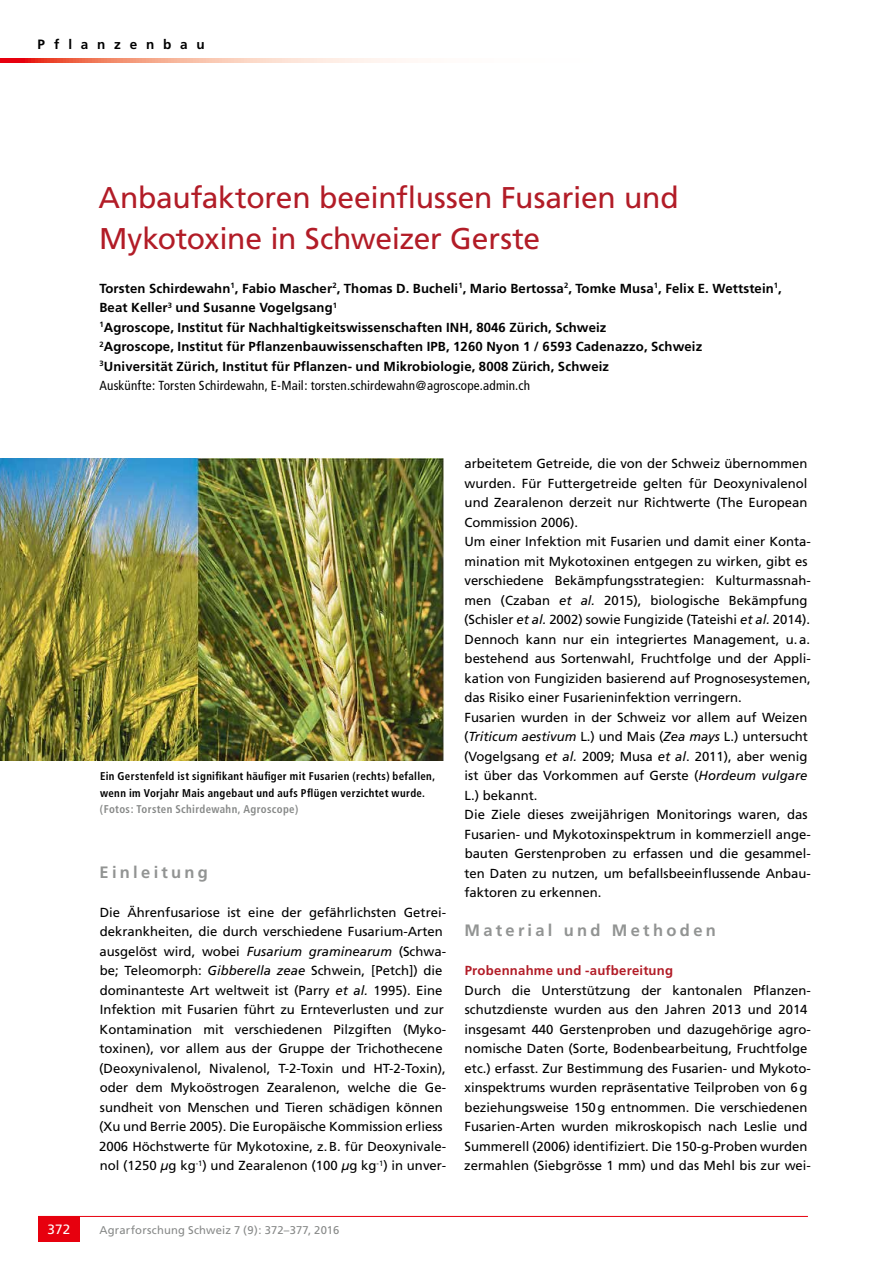
<style>
.page{position:relative;width:893px;height:1263px;background:#fff}
.page>*{position:absolute;margin:0;border:0;box-sizing:border-box;transform-origin:0 0}
.t1{font:30px/40.5px "Frutiger";letter-spacing:-.01em;color:#b21c27}
.t2{font:700 16.5px "Frutiger";letter-spacing:.2em;color:#929493}
.t3{font:700 13.5px "Frutiger";letter-spacing:.65em;color:#000}
.t4{font:13.5px "Frutiger";color:#fff}
.t5{font:13.2px/19.5px "Frutiger";color:#000}
.t6{font:700 13.2px/19.5px "Frutiger";letter-spacing:.01em;color:#000}
.t7{font:700 13.2px "Frutiger";letter-spacing:.015em;color:#b21c27}
.t8{font:700 condensed 11.25px/16.5px "Frutiger";letter-spacing:.03em;color:#000}
.t9{font:11.25px "Frutiger";letter-spacing:.015em;color:#878988}
.t10{font:700 condensed 11.25px "Frutiger";letter-spacing:.03em;color:#878988}
.s1{font-weight:400;font-stretch:condensed}
.s2{font-style:italic}
</style>
<div class="page">
<hr style="left:38px;top:1216px;width:770px;height:1px;background:#e7000e">
<div style="left:38px;top:1216px;width:42px;height:26px;background:#e7000e"></div>
<svg style="left:0;top:58px;width:409px;height:5px;background:#f6ab9a"></svg>
<img style="left:0;top:458px;width:443px;height:302px">
<p class="t3" style="left:38px;top:36px;width:169px">Pflanzenbau</p>
<h1 class="t1" style="left:98px;top:177px;width:582px">Anbaufaktoren beeinflussen Fusarien und<br>Mykotoxine in Schweizer Gerste</h1>
<p class="t6" style="left:99px;top:278px;width:684px">Torsten Schirdewahn<sup>1</sup>, Fabio Mascher<sup>2</sup>, Thomas D. Bucheli<sup>1</sup>, Mario Bertossa<sup>2</sup>, Tomke Musa<sup>1</sup>, Felix E. Wettstein<sup>1</sup>, Beat Keller<sup>3</sup> und Susanne Vogelgsang<sup>1<br>1</sup>Agroscope, Institut für Nachhaltigkeitswissenschaften INH, 8046 Zürich, Schweiz<br><sup>2</sup>Agroscope, Institut für Pflanzenbauwissenschaften IPB, 1260 Nyon 1 / 6593 Cadenazzo, Schweiz<br><sup>3</sup>Universität Zürich, Institut für Pflanzen- und Mikrobiologie, 8008 Zürich, Schweiz<br><span class="s1">Auskünfte: Torsten Schirdewahn, E-Mail: torsten.schirdewahn@agroscope.admin.ch</span></p>
<p class="t8" style="left:100px;top:768px;width:337px">Ein Gerstenfeld ist signifikant häufiger mit Fusarien (rechts) befallen, wenn im Vorjahr Mais angebaut und aufs Pflügen verzichtet wurde.</p>
<p class="t10" style="left:100px;top:802px;width:200px">(Fotos: Torsten Schirdewahn, Agroscope)</p>
<p class="t2" style="left:100px;top:862px;width:110px">Einleitung</p>
<p class="t5" style="left:99px;top:902px;width:348px">Die Ährenfusariose ist eine der gefährlichsten Getrei&shy;dekrankheiten, die durch verschiedene Fusarium-Arten ausgelöst wird, wobei <span class="s2">Fusarium graminearum</span> (Schwa&shy;be; Teleomorph: <span class="s2">Gibberella zeae</span> Schwein, [Petch]) die dominanteste Art weltweit ist (Parry <span class="s2">et al.</span> 1995). Eine Infektion mit Fusarien führt zu Ernteverlusten und zur Kontamination mit verschiedenen Pilzgiften (Myko&shy;toxinen), vor allem aus der Gruppe der Trichothecene (Deoxynivalenol, Nivalenol, T-2-Toxin und HT-2-Toxin), oder dem Mykoöstrogen Zearalenon, welche die Ge&shy;sundheit von Menschen und Tieren schädigen können (Xu und Berrie 2005). Die Europäische Kommission erliess 2006 Höchstwerte für Mykotoxine, z.B. für Deoxynivale&shy;nol (1250 <span class="s2">µ</span>g kg<sup>-1</sup>) und Zearalenon (100 <span class="s2">µ</span>g kg<sup>-1</sup>) in unver-</p>
<p class="t5" style="left:464px;top:454px;width:348px">arbeitetem Getreide, die von der Schweiz übernommen wurden. Für Futtergetreide gelten für Deoxynivalenol und Zearalenon derzeit nur Richtwerte (The European Commission 2006).<br>Um einer Infektion mit Fusarien und damit einer Konta&shy;mination mit Mykotoxinen entgegen zu wirken, gibt es verschiedene Bekämpfungsstrategien: Kulturmassnah&shy;men (Czaban <span class="s2">et al.</span> 2015), biologische Bekämpfung (Schisler <span class="s2">et al.</span> 2002) sowie Fungizide (Tateishi <span class="s2">et al.</span> 2014).<br>Dennoch kann nur ein integriertes Management, u.a. bestehend aus Sortenwahl, Fruchtfolge und der Appli&shy;kation von Fungiziden basierend auf Prognosesystemen, das Risiko einer Fusarieninfektion verringern.<br>Fusarien wurden in der Schweiz vor allem auf Weizen (<span class="s2">Triticum aestivum</span> L.) und Mais (<span class="s2">Zea mays</span> L.) untersucht (Vogelgsang <span class="s2">et al.</span> 2009; Musa <span class="s2">et al</span>. 2011), aber wenig ist über das Vorkommen auf Gerste (<span class="s2">Hordeum vulgare </span>L.) bekannt.<br>Die Ziele dieses zweijährigen Monitorings waren, das Fusarien- und Mykotoxinspektrum in kommerziell ange&shy;bauten Gerstenproben zu erfassen und die gesammel&shy;ten Daten zu nutzen, um befallsbeeinflussende Anbau&shy;faktoren zu erkennen.</p>
<p class="t2" style="left:464px;top:921px;width:253px">Material und Methoden</p>
<p class="t7" style="left:465px;top:963px;width:210px">Probennahme und -aufbereitung</p>
<p class="t5" style="left:464px;top:980px;width:348px">Durch die Unterstützung der kantonalen Pflanzen&shy;schutzdienste wurden aus den Jahren 2013 und 2014 insgesamt 440 Gerstenproben und dazugehörige agro&shy;nomische Daten (Sorte, Bodenbearbeitung, Fruchtfolge etc.) erfasst. Zur Bestimmung des Fusarien- und Mykoto&shy;xinspektrums wurden repräsentative Teilproben von 6g beziehungsweise 150g entnommen. Die verschiedenen Fusarien-Arten wurden mikroskopisch nach Leslie und Summerell (2006) identifiziert. Die 150-g-Proben wurden zermahlen (Siebgrösse 1 mm) und das Mehl bis zur wei-</p>
<p class="t4" style="left:48px;top:1221px;width:24px">372</p>
<p class="t9" style="left:99px;top:1223px;width:241px">Agrarforschung Schweiz 7 (9): 372–377, 2016</p>
</div>
